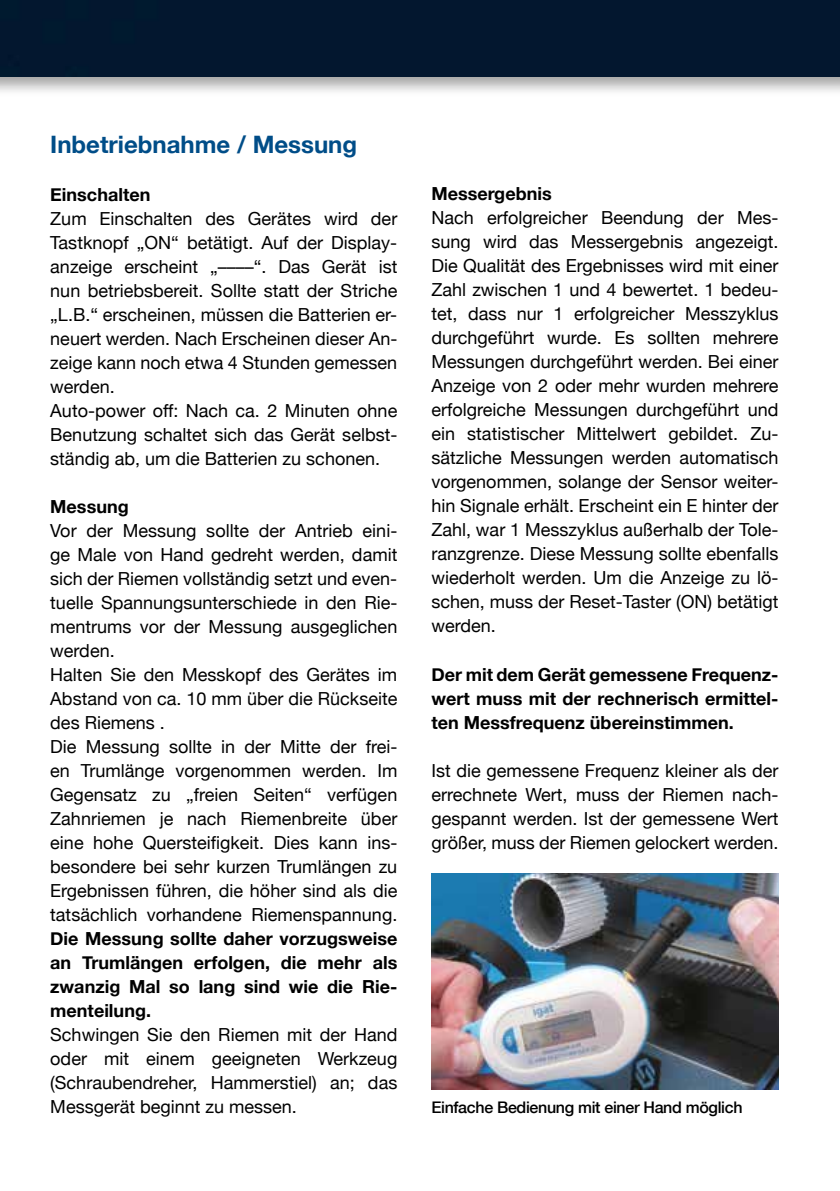
<style>
.page{position:relative;width:840px;height:1191px;background:#fff}
.page>*{position:absolute;margin:0;border:0;box-sizing:border-box;transform-origin:0 0}
.t1{font:700 24px "Helvetica Neue";color:#004d88}
.t2{font:18px/24px "Helvetica Neue";color:#000;text-align:justify}
.t3{font:700 18px/24px "Helvetica Neue";color:#000;text-align:justify}
.t4{font:500 16px "Helvetica Neue";letter-spacing:-.02em;color:#000}
</style>
<div class="page">
<div style="left:0;top:0;width:839px;height:77px;background:#03172f"></div>
<img style="left:431px;top:873px;width:347px;height:216px">
<h1 class="t1" style="left:50px;top:130px;width:308px">Inbetriebnahme / Messung</h1>
<p class="t3" style="left:50px;top:182px;width:101px">Einschalten</p>
<p class="t2" style="left:50px;top:206px;width:348px;text-align:left">Zum Einschalten des Gerätes wird der Tastknopf „ON“ betätigt. Auf der Display&shy;anzeige erscheint „––––“. Das Gerät ist nun betriebsbereit. Sollte statt der Striche „L.B.“ erscheinen, müssen die Batterien er&shy;neuert werden. Nach Erscheinen dieser An&shy;zeige kann noch etwa 4 Stunden gemessen werden.<br>Auto-power off: Nach ca. 2 Minuten ohne Benutzung schaltet sich das Gerät selbst&shy;ständig ab, um die Batterien zu schonen.</p>
<p class="t3" style="left:50px;top:494px;width:80px">Messung</p>
<p class="t2" style="left:50px;top:518px;width:348px;text-align:left">Vor der Messung sollte der Antrieb eini&shy;ge Male von Hand gedreht werden, damit sich der Riemen vollständig setzt und even&shy;tuelle Spannungsunterschiede in den Rie&shy;mentrums vor der Messung ausgeglichen werden.<br>Halten Sie den Messkopf des Gerätes im Abstand von ca. 10 mm über die Rückseite des Riemens .<br>Die Messung sollte in der Mitte der frei&shy;en Trumlänge vorgenommen werden. Im Gegensatz zu „freien Seiten“ verfügen Zahnriemen je nach Riemenbreite über eine hohe Quersteifigkeit. Dies kann ins&shy;besondere bei sehr kurzen Trumlängen zu Ergebnissen führen, die höher sind als die tatsächlich vorhandene Riemenspannung.</p>
<p class="t3" style="left:50px;top:926px;width:348px">Die Messung sollte daher vorzugsweise an Trumlängen erfolgen, die mehr als zwanzig Mal so lang sind wie die Rie&shy;menteilung.</p>
<p class="t2" style="left:50px;top:1022px;width:348px">Schwingen Sie den Riemen mit der Hand oder mit einem geeigneten Werkzeug (Schraubendreher, Hammerstiel) an; das Messgerät beginnt zu messen.</p>
<p class="t3" style="left:431px;top:182px;width:122px">Messergebnis</p>
<p class="t2" style="left:431px;top:206px;width:348px">Nach erfolgreicher Beendung der Mes&shy;sung wird das Messergebnis angezeigt.<br>Die Qualität des Ergebnisses wird mit einer Zahl zwischen 1 und 4 bewertet. 1 bedeu&shy;tet, dass nur 1 erfolgreicher Messzyklus durchgeführt wurde. Es sollten mehrere Messungen durchgeführt werden. Bei einer Anzeige von 2 oder mehr wurden mehrere erfolgreiche Messungen durchgeführt und ein statistischer Mittelwert gebildet. Zu&shy;sätzliche Messungen werden automatisch vorgenommen, solange der Sensor weiter&shy;hin Signale erhält. Erscheint ein E hinter der Zahl, war 1 Messzyklus außerhalb der Tole&shy;ranzgrenze. Diese Messung sollte ebenfalls wiederholt werden. Um die Anzeige zu lö&shy;schen, muss der Reset-Taster (ON) betätigt werden.</p>
<p class="t3" style="left:431px;top:661px;width:348px">Der mit dem Gerät gemessene Frequenz&shy;wert muss mit der rechnerisch ermittel&shy;ten Messfrequenz übereinstimmen.</p>
<p class="t2" style="left:431px;top:758px;width:348px">Ist die gemessene Frequenz kleiner als der errechnete Wert, muss der Riemen nach&shy;gespannt werden. Ist der gemessene Wert größer, muss der Riemen gelockert werden.</p>
<p class="t4" style="left:431px;top:1098px;width:312px">Einfache Bedienung mit einer Hand möglich</p>
</div>
